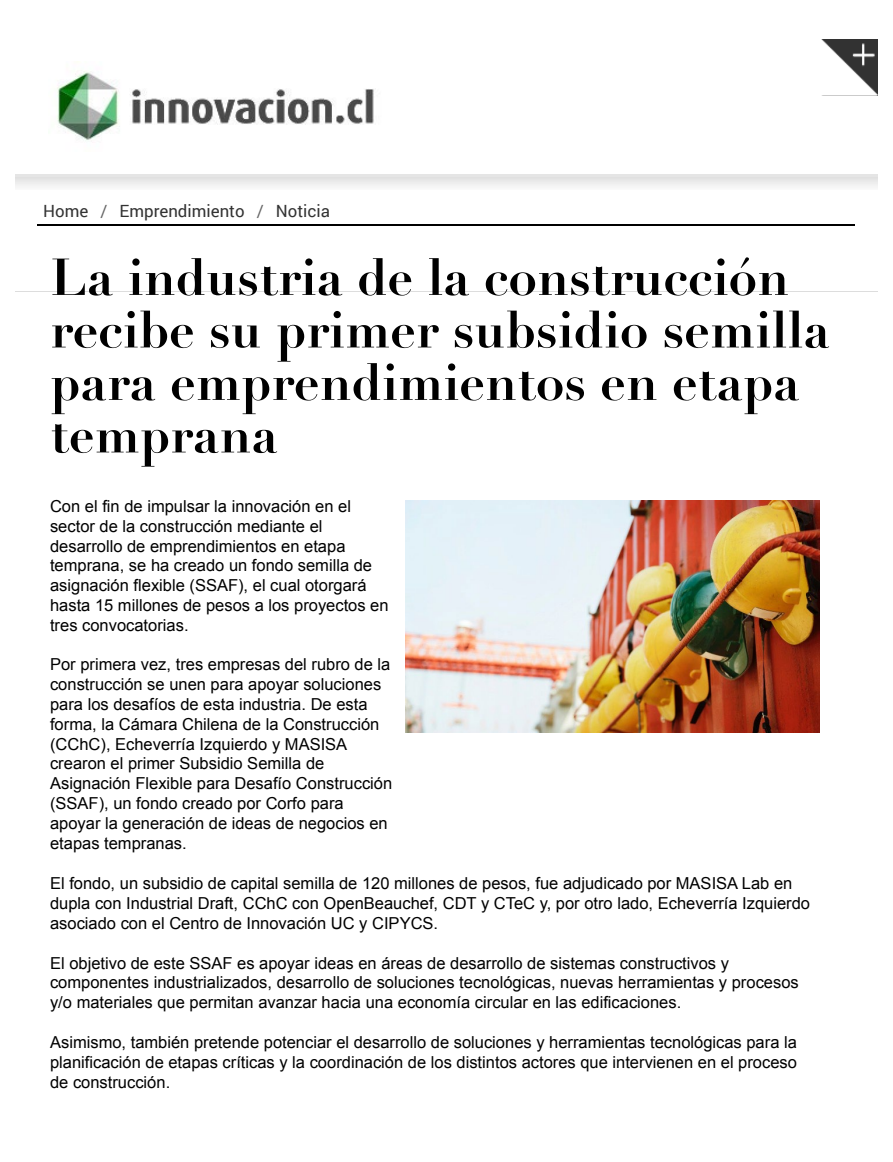
<style>
.page{position:relative;width:893px;height:1162px;background:#fff}
.page>*{position:absolute;margin:0;border:0;box-sizing:border-box;transform-origin:0 0}
.t1{font:700 51px/52.5px "Didot";color:#000}
.t2{font:16.8px "Roboto";color:#333}
.t3{font:16.5px/19.8px "Arial";color:#000}
.s1{color:#666}
</style>
<div class="page">
<svg style="left:15px;top:176px;width:862px;height:50px"></svg>
<hr style="left:37px;top:225px;width:817px;height:1px;background:#000">
<img style="left:405px;top:500px;width:414px;height:233px">
<hr style="left:15px;top:174px;width:862px;height:2px;background:#e5e5e5">
<img style="left:57px;top:71px;width:317px;height:69px">
<img style="left:821px;top:39px;width:56px;height:57px">
<p class="t2" style="left:43px;top:199px;width:288px">Home <span class="s1">/</span> Emprendimiento <span class="s1">/</span> Noticia</p>
<h1 class="t1" style="left:50px;top:251px;width:781px">La industria de la construcción recibe su primer subsidio semilla para emprendimientos en etapa temprana</h1>
<p class="t3" style="left:50px;top:496px;width:340px">Con el fin de impulsar la innovación en el sector de la construcción mediante el desarrollo de emprendimientos en etapa temprana, se ha creado un fondo semilla de asignación flexible (SSAF), el cual otorgará hasta 15 millones de pesos a los proyectos en tres convocatorias.</p>
<p class="t3" style="left:50px;top:655px;width:344px">Por primera vez, tres empresas del rubro de la construcción se unen para apoyar soluciones para los desafíos de esta industria. De esta forma, la Cámara Chilena de la Construcción (CChC), Echeverría Izquierdo y MASISA crearon el primer Subsidio Semilla de Asignación Flexible para Desafío Construcción (SSAF), un fondo creado por Corfo para apoyar la generación de ideas de negocios en etapas tempranas.</p>
<p class="t3" style="left:50px;top:874px;width:761px">El fondo, un subsidio de capital semilla de 120 millones de pesos, fue adjudicado por MASISA Lab en dupla con Industrial Draft, CChC con OpenBeauchef, CDT y CTeC y, por otro lado, Echeverría Izquierdo asociado con el Centro de Innovación UC y CIPYCS.</p>
<p class="t3" style="left:50px;top:953px;width:750px">El objetivo de este SSAF es apoyar ideas en áreas de desarrollo de sistemas constructivos y componentes industrializados, desarrollo de soluciones tecnológicas, nuevas herramientas y procesos y/o materiales que permitan avanzar hacia una economía circular en las edificaciones.</p>
<p class="t3" style="left:50px;top:1032px;width:748px;text-align:justify">Asimismo, también pretende potenciar el desarrollo de soluciones y herramientas tecnológicas para la planificación de etapas críticas y la coordinación de los distintos actores que intervienen en el proceso de construcción.</p>
</div>
